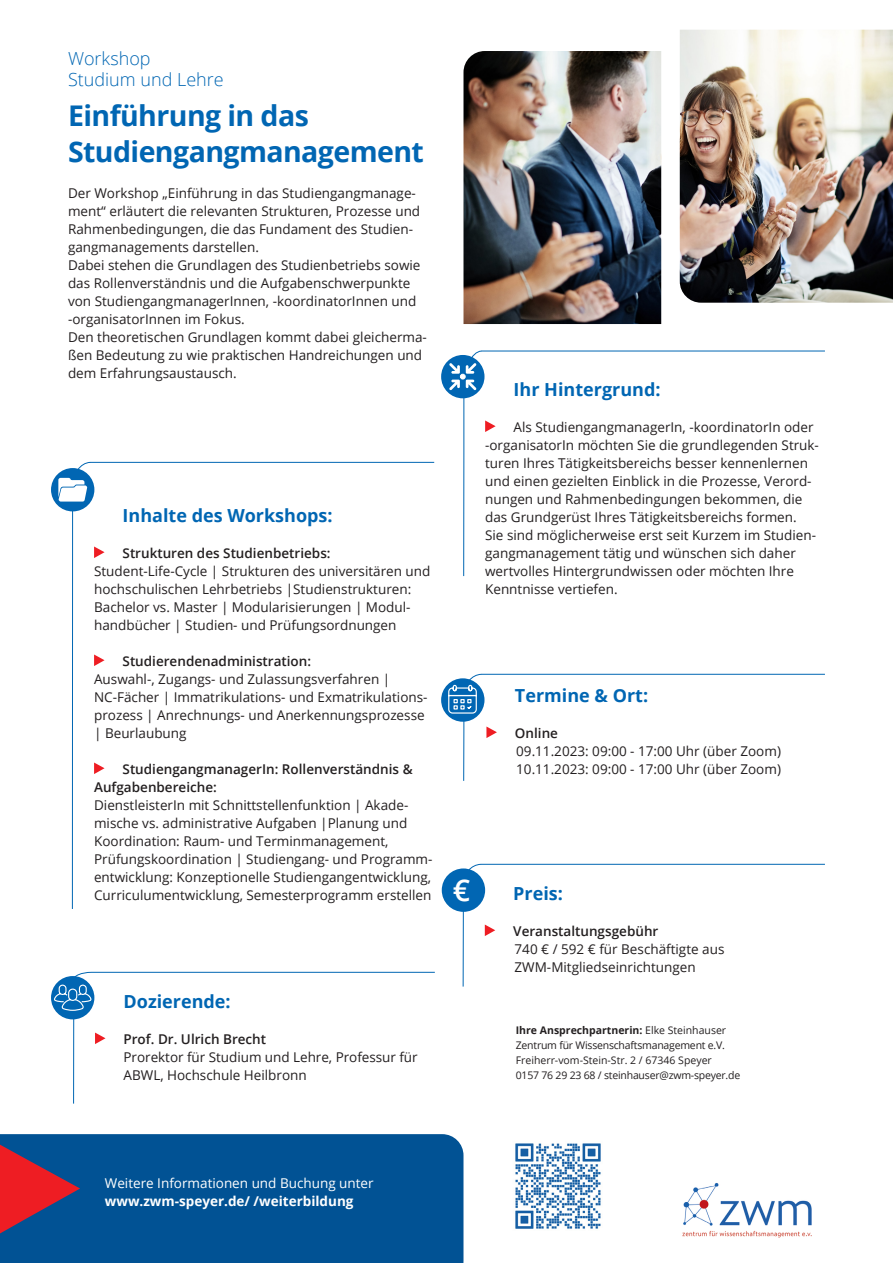
<style>
.page{position:relative;width:893px;height:1263px;background:#fff}
.page>*{position:absolute;margin:0;border:0;box-sizing:border-box;transform-origin:0 0}
.t1{font:600 30px "Open Sans";color:#fff}
.t2{font:700 28.5px/36px "Open Sans";letter-spacing:-.02em;color:#0166b3}
.t3{font:700 18px "Open Sans";color:#0166b3}
.t4{font:300 18px/21px "Open Sans";color:#0166b3}
.t5{font:13.5px/18px "Open Sans";color:#231f20}
.t6{font:600 13.5px/18px "Open Sans";color:#231f20}
.t7{font:13.5px "Open Sans";color:#fff}
.t8{font:700 13.5px "Open Sans";color:#fff}
.t9{font:10.5px/15px "Open Sans";letter-spacing:-.02em;color:#231f20}
.s1{font-weight:700}
</style>
<div class="page">
<svg style="left:73px;top:972px;width:362px;height:132px"></svg>
<div style="left:51px;top:976px;width:43px;height:43px;background:#0166b3;border-radius:50%"></div>
<svg style="left:53px;top:984px;width:40px;height:27px"></svg>
<div style="left:0;top:1134px;width:463px;height:129px;background:#015294"></div>
<svg style="left:0;top:1144px;width:80px;height:89px;background:#77375b"></svg>
<img style="left:515px;top:1143px;width:86px;height:86px">
<img style="left:680px;top:30px;width:213px;height:273px">
<img style="left:463px;top:51px;width:198px;height:273px">
<svg style="left:72px;top:462px;width:363px;height:447px"></svg>
<svg style="left:463px;top:864px;width:362px;height:123px"></svg>
<div style="left:442px;top:868px;width:43px;height:44px;background:#0166b3;border-radius:50%"></div>
<div style="left:441px;top:678px;width:43px;height:44px;background:#0166b3;border-radius:50%"></div>
<svg style="left:448px;top:674px;width:377px;height:107px"></svg>
<svg style="left:463px;top:351px;width:362px;height:225px"></svg>
<div style="left:441px;top:355px;width:43px;height:43px;background:#0166b3;border-radius:50%"></div>
<svg style="left:449px;top:363px;width:27px;height:27px"></svg>
<img style="left:682px;top:1183px;width:130px;height:55px">
<div style="left:51px;top:468px;width:43px;height:43px;background:#0166b3;border-radius:50%"></div>
<svg style="left:58px;top:478px;width:29px;height:24px"></svg>
<p class="t4" style="left:68px;top:47px;width:157px">Workshop<br>Studium und Lehre</p>
<p class="t2" style="left:68px;top:97px;width:357px">Einführung in das<br>Studiengangmanagement</p>
<p class="t5" style="left:68px;top:184px;width:360px">Der Workshop „Einführung in das Studiengangmanage&shy;ment“ erläutert die relevanten Strukturen, Prozesse und Rahmenbedingungen, die das Fundament des Studien&shy;gangmanagements darstellen.<br>Dabei stehen die Grundlagen des Studienbetriebs sowie das Rollenverständnis und die Aufgabenschwerpunkte von StudiengangmanagerInnen, -koordinatorInnen und -organisatorInnen im Fokus.<br>Den theoretischen Grundlagen kommt dabei gleicherma&shy;ßen Bedeutung zu wie praktischen Handreichungen und dem Erfahrungsaustausch.</p>
<p class="t3" style="left:123px;top:503px;width:212px">Inhalte des Workshops:</p>
<p class="t6" style="left:123px;top:544px;width:210px">Strukturen des Studienbetriebs:</p>
<p class="t5" style="left:94px;top:562px;width:338px">Student-Life-Cycle | Strukturen des universitären und hochschulischen Lehrbetriebs |Studienstrukturen:<br>Bachelor vs. Master | Modularisierungen | Modul&shy;handbücher | Studien- und Prüfungsordnungen</p>
<p class="t6" style="left:123px;top:652px;width:190px">Studierendenadministration:</p>
<p class="t5" style="left:94px;top:670px;width:335px">Auswahl-, Zugangs- und Zulassungsverfahren | NC-Fächer | Immatrikulations- und Exmatrikulations&shy;prozess | Anrechnungs- und Anerkennungsprozesse | Beurlaubung</p>
<p class="t6" style="left:94px;top:760px;width:320px;text-indent:28px">StudiengangmanagerIn: Rollenverständnis &amp;<br>Aufgabenbereiche:</p>
<p class="t5" style="left:94px;top:796px;width:340px">DienstleisterIn mit Schnittstellenfunktion | Akade&shy;mische vs. administrative Aufgaben |Planung und Koordination: Raum- und Terminmanagement, Prüfungskoordination | Studiengang- und Programm&shy;entwicklung: Konzeptionelle Studiengangentwicklung, Curriculumentwicklung, Semesterprogramm erstellen</p>
<p class="t3" style="left:124px;top:989px;width:109px">Dozierende:</p>
<p class="t6" style="left:124px;top:1030px;width:144px">Prof. Dr. Ulrich Brecht</p>
<p class="t5" style="left:124px;top:1048px;width:296px">Prorektor für Studium und Lehre, Professur für<br>ABWL, Hochschule Heilbronn</p>
<p class="t3" style="left:514px;top:377px;width:148px">Ihr Hintergrund:</p>
<p class="t5" style="left:485px;top:418px;width:335px;text-indent:28px">Als StudiengangmanagerIn, -koordinatorIn oder -organisatorIn möchten Sie die grundlegenden Struk&shy;turen Ihres Tätigkeitsbereichs besser kennenlernen und einen gezielten Einblick in die Prozesse, Verord&shy;nungen und Rahmenbedingungen bekommen, die das Grundgerüst Ihres Tätigkeitsbereichs formen.<br>Sie sind möglicherweise erst seit Kurzem im Studien&shy;gangmanagement tätig und wünschen sich daher wertvolles Hintergrundwissen oder möchten Ihre Kenntnisse vertiefen.</p>
<p class="t3" style="left:515px;top:683px;width:135px">Termine &amp; Ort:</p>
<p class="t6" style="left:515px;top:724px;width:45px">Online</p>
<p class="t5" style="left:516px;top:742px;width:266px">09.11.2023: 09:00 - 17:00 Uhr (über Zoom)</p>
<p class="t5" style="left:516px;top:760px;width:266px">10.11.2023: 09:00 - 17:00 Uhr (über Zoom)</p>
<p class="t1" style="left:453px;top:869px;width:19px">€</p>
<p class="t3" style="left:513px;top:881px;width:51px">Preis:</p>
<p class="t6" style="left:513px;top:922px;width:147px">Veranstaltungsgebühr</p>
<p class="t5" style="left:515px;top:940px;width:211px">740 € / 592 € für Beschäftigte aus<br>ZWM-Mitgliedseinrichtungen</p>
<p class="t9" style="left:516px;top:1022px;width:226px"><span class="s1">Ihre Ansprechpartnerin:</span> Elke Steinhauser Zentrum für Wissenschaftsmanagement e.V.<br>Freiherr-vom-Stein-Str. 2 / 67346 Speyer<br>0157 76 29 23 68 / steinhauser@zwm-speyer.de</p>
<p class="t7" style="left:105px;top:1174px;width:270px">Weitere Informationen und Buchung unter</p>
<p class="t8" style="left:105px;top:1192px;width:250px">www.zwm-speyer.de/ /weiterbildung</p>
</div>
